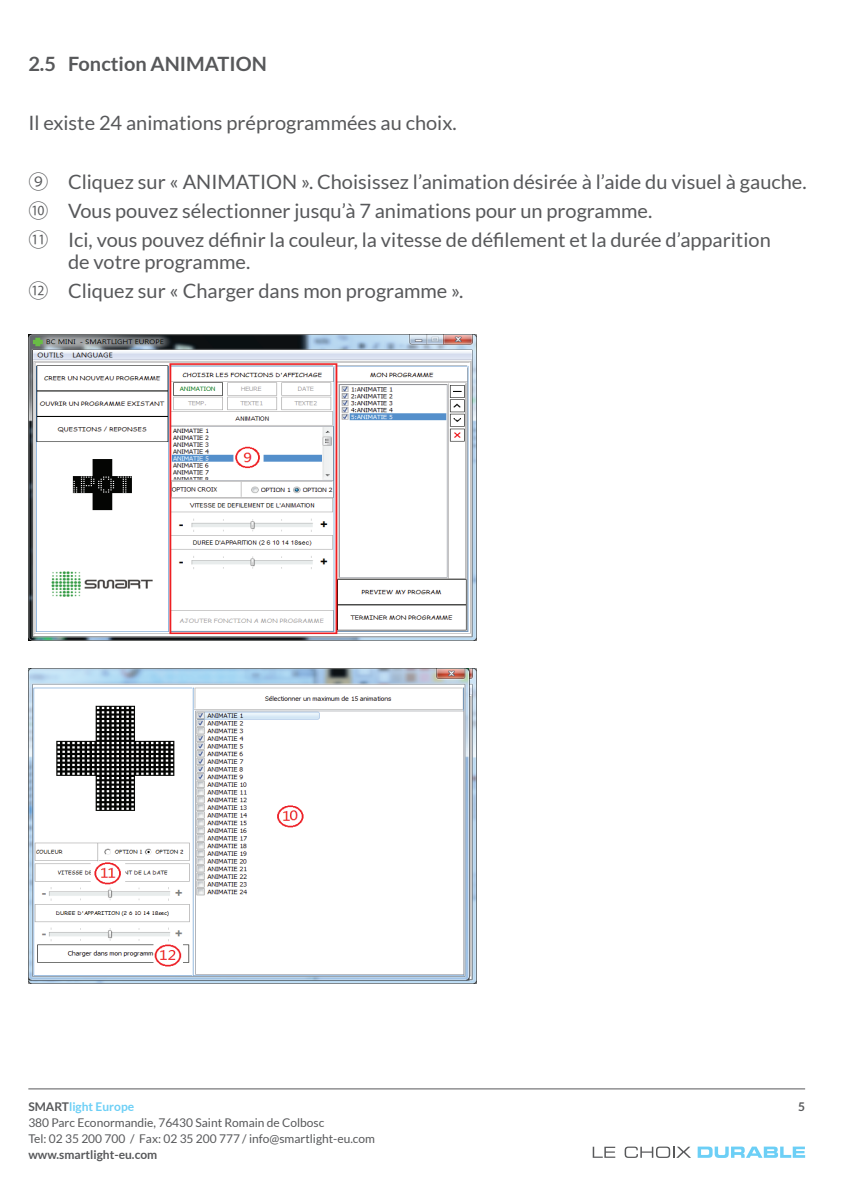
<style>
.page{position:relative;width:842px;height:1191px;background:#fff}
.page>*{position:absolute;margin:0;border:0;box-sizing:border-box;transform-origin:0 0}
.t1{font:19.8px/29.4px "Lato";color:#57585a}
.t2{font:700 19.8px "Lato";color:#57585a}
.t3{font:12px/16px "Lato";color:#57585a}
.t4{font:700 12px "Lato";color:#57585a}
.s1{font-family:"Koz Go Pr 6 N"}
.s2{font-weight:700}
.s3{font-weight:700;color:#6ccff6}
</style>
<div class="page">
<img style="left:28px;top:334px;width:448px;height:306px">
<img style="left:28px;top:669px;width:448px;height:314px">
<hr style="left:28px;top:1088px;width:777px;height:1px;background:#57585a">
<svg style="left:593px;top:1146px;width:22px;height:11px"></svg>
<svg style="left:625px;top:1146px;width:66px;height:12px"></svg>
<svg style="left:698px;top:1146px;width:107px;height:12px"></svg>
<p class="t2" style="left:28px;top:52px;width:240px">2.5 Fonction ANIMATION</p>
<p class="t1" style="left:28px;top:108px;width:430px">Il existe 24 animations préprogrammées au choix.</p>
<p class="t1" style="left:28px;top:166px;width:780px"><span class="s1">⑨</span> Cliquez sur « ANIMATION ». Choisissez l’animation désirée à l’aide du visuel à gauche. <span class="s1">⑩</span> Vous pouvez sélectionner jusqu’à 7 animations pour un programme.<br><span class="s1">⑪</span> Ici, vous pouvez définir la couleur, la vitesse de défilement et la durée d’apparition</p>
<p class="t1" style="left:28px;top:246px;width:437px;text-indent:40px">de votre programme.<br><span class="s1">⑫</span> Cliquez sur « Charger dans mon programme ».</p>
<p class="t3" style="left:28px;top:1098px;width:348px"><span class="s2">SMART</span><span class="s3">light Europe<br></span>380 Parc Econormandie, 76430 Saint Romain de Colbosc<br>Tel: 02 35 200 700 / Fax: 02 35 200 777 / info@smartlight-eu.com</p>
<p class="t4" style="left:28px;top:1146px;width:130px">www.smartlight-eu.com</p>
<p class="t4" style="left:798px;top:1098px;width:8px">5</p>
</div>
